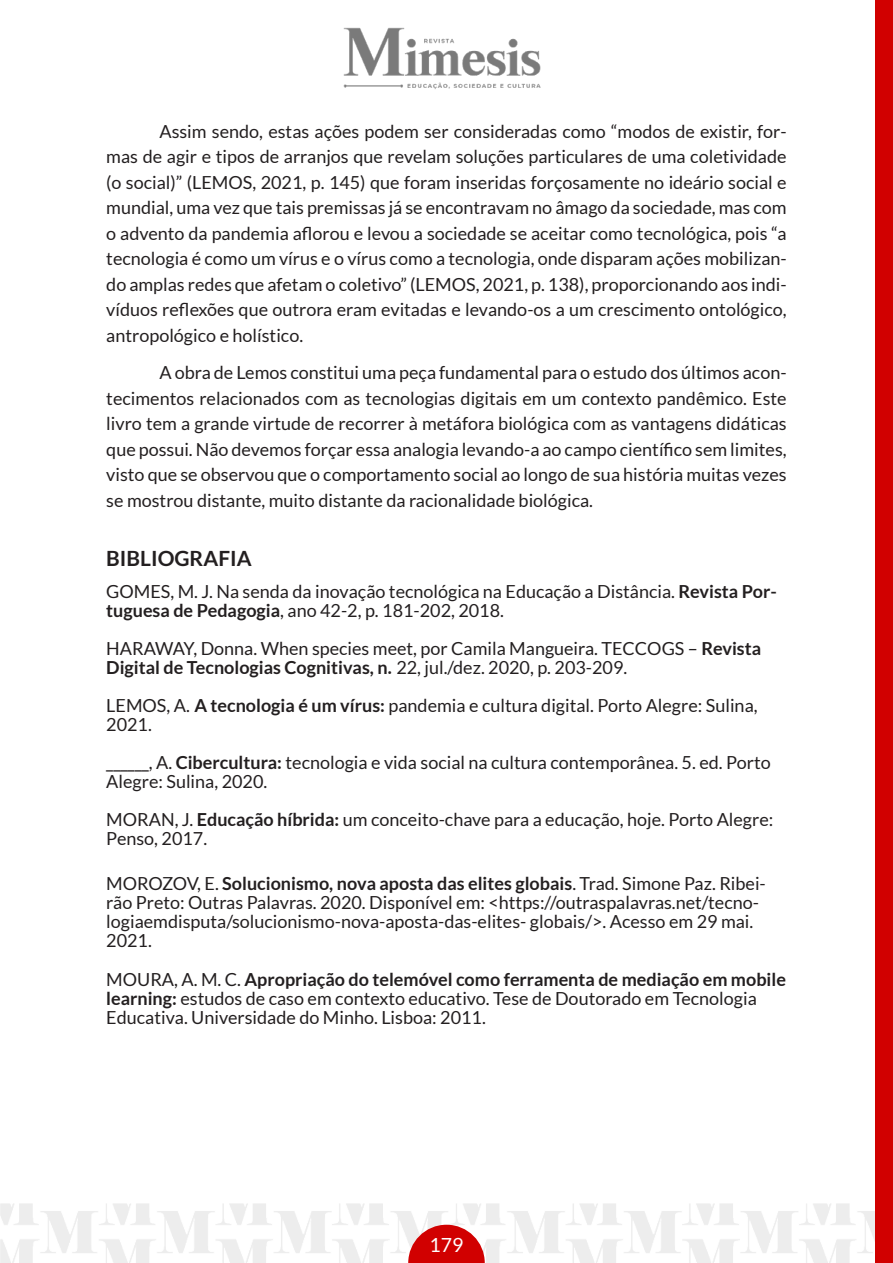
<style>
.page{position:relative;width:893px;height:1263px;background:#fff}
.page>*{position:absolute;margin:0;border:0;box-sizing:border-box;transform-origin:0 0}
.TÍTULO{font:700 21px "Lato";color:#231f20}
.t1{font:19.5px "Lato";color:#fff}
.CORPO_DO_TEXTO{font:18px/25.5px "Lato";color:#231f20;text-align:justify}
.REFERÊNCIAS{font:18px/19px "Lato";color:#231f20}
.s1{font-weight:700}
</style>
<div class="page">
<img style="left:0;top:1203px;width:876px;height:60px">
<img style="left:343px;top:27px;width:198px;height:62px">
<div style="left:876px;top:0;width:17px;height:1263px;background:#d10000"></div>
<svg style="left:408px;top:1225px;width:77px;height:38px;background:#d93535"></svg>
<p class="CORPO_DO_TEXTO" style="left:106px;top:118px;width:682px;text-indent:53px">Assim sendo, estas ações podem ser consideradas como “modos de existir, for&shy;mas de agir e tipos de arranjos que revelam soluções particulares de uma coletividade (o social)” (LEMOS, 2021, p. 145) que foram inseridas forçosamente no ideário social e mundial, uma vez que tais premissas já se encontravam no âmago da sociedade, mas com o advento da pandemia aflorou e levou a sociedade se aceitar como tecnológica, pois “a tecnologia é como um vírus e o vírus como a tecnologia, onde disparam ações mobilizan&shy;do amplas redes que afetam o coletivo” (LEMOS, 2021, p. 138), proporcionando aos indi&shy;víduos reflexões que outrora eram evitadas e levando-os a um crescimento ontológico, antropológico e holístico.</p>
<p class="CORPO_DO_TEXTO" style="left:106px;top:360px;width:682px;text-indent:53px">A obra de Lemos constitui uma peça fundamental para o estudo dos últimos acon&shy;tecimentos relacionados com as tecnologias digitais em um contexto pandêmico. Este livro tem a grande virtude de recorrer à metáfora biológica com as vantagens didáticas que possui. Não devemos forçar essa analogia levando-a ao campo científico sem limites, visto que se observou que o comportamento social ao longo de sua história muitas vezes se mostrou distante, muito distante da racionalidade biológica.</p>
<p class="TÍTULO" style="left:106px;top:546px;width:147px">BIBLIOGRAFIA</p>
<p class="REFERÊNCIAS" style="left:106px;top:581px;width:672px">GOMES, M. J. Na senda da inovação tecnológica na Educação a Distância. <span class="s1">Revista Por&shy;tuguesa de Pedagogia</span>, ano 42-2, p. 181-202, 2018.</p>
<p class="REFERÊNCIAS" style="left:106px;top:639px;width:656px">HARAWAY, Donna. When species meet, por Camila Mangueira. TECCOGS – <span class="s1">Revista<br>Digital de Tecnologias Cognitivas, n.</span> 22, jul./dez. 2020, p. 203-209.</p>
<p class="REFERÊNCIAS" style="left:106px;top:696px;width:653px">LEMOS, A. <span class="s1">A tecnologia é um vírus:</span> pandemia e cultura digital. Porto Alegre: Sulina,<br>2021.</p>
<p class="REFERÊNCIAS" style="left:106px;top:753px;width:666px">______, A. <span class="s1">Cibercultura:</span> tecnologia e vida social na cultura contemporânea. 5. ed. Porto<br>Alegre: Sulina, 2020.</p>
<p class="REFERÊNCIAS" style="left:106px;top:810px;width:669px">MORAN, J. <span class="s1">Educação híbrida:</span> um conceito-chave para a educação, hoje. Porto Alegre:<br>Penso, 2017.</p>
<p class="REFERÊNCIAS" style="left:106px;top:874px;width:661px">MOROZOV, E. <span class="s1">Solucionismo, nova aposta das elites globais</span>. Trad. Simone Paz. Ribei&shy;rão Preto: Outras Palavras. 2020. Disponível em: &lt;https://outraspalavras.net/tecno&shy;logiaemdisputa/solucionismo-nova-aposta-das-elites- globais/&gt;. Acesso em 29 mai.<br>2021.</p>
<p class="REFERÊNCIAS" style="left:106px;top:970px;width:681px">MOURA, A. M. C. <span class="s1">Apropriação do telemóvel como ferramenta de mediação em mobile learning:</span> estudos de caso em contexto educativo. Tese de Doutorado em Tecnologia<br>Educativa. Universidade do Minho. Lisboa: 2011.</p>
<p class="t1" style="left:429px;top:1234px;width:35px">179</p>
</div>
